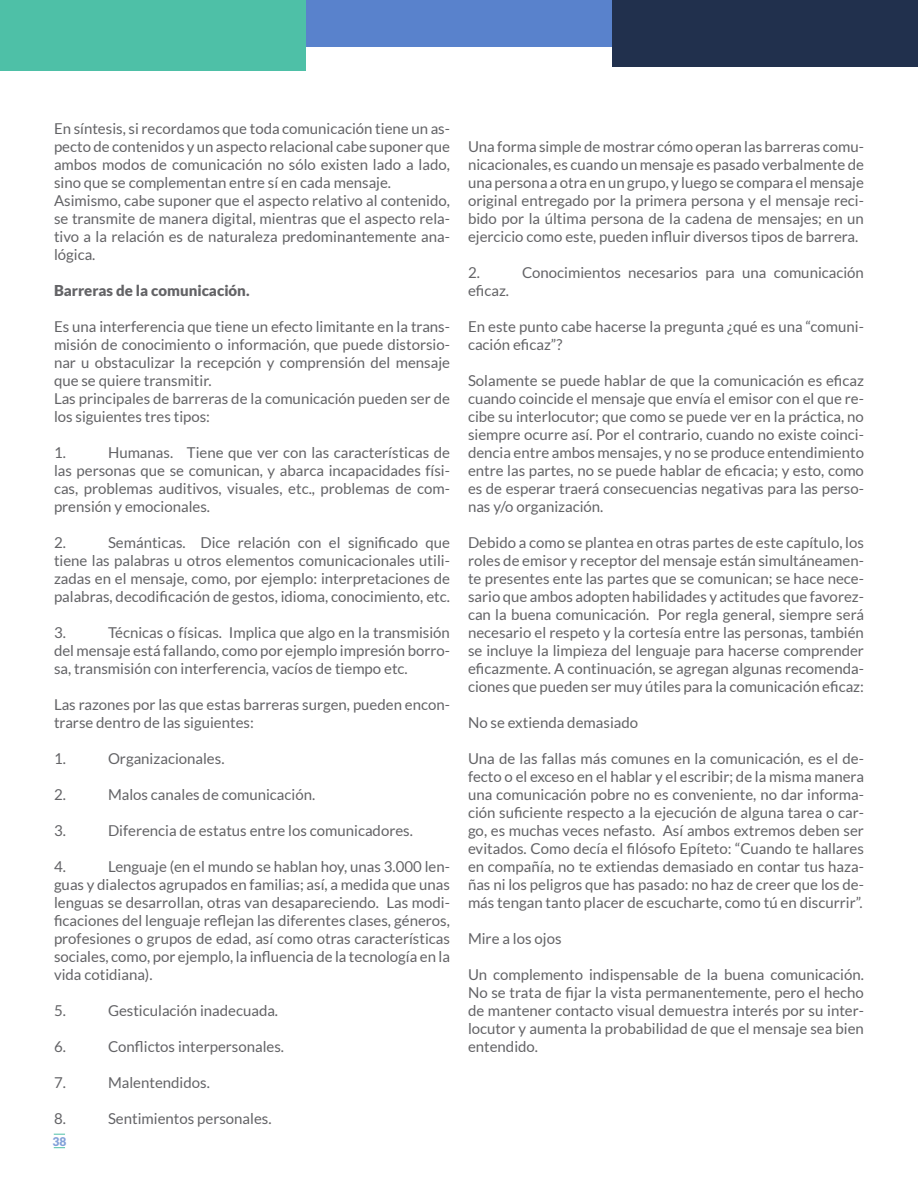
<style>
.page{position:relative;width:918px;height:1188px;background:#fff}
.page>*{position:absolute;margin:0;border:0;box-sizing:border-box;transform-origin:0 0}
.Párrafo_principal{font:15px/18px "Lato";color:#636366;text-align:justify}
.Párrafo_principal-2{font:900 15px "Lato";color:#636366}
.t1{font:900 12px "Lato";color:#83a1d9}
</style>
<div class="page">
<div style="left:612px;top:0;width:306px;height:67px;background:#21304d"></div>
<div style="left:306px;top:0;width:306px;height:47px;background:#5982cc"></div>
<div style="left:0;top:0;width:306px;height:71px;background:#4ec0a7"></div>
<hr style="left:917px;top:0;width:1px;height:52px;background:#4ec0a7">
<p class="Párrafo_principal" style="left:54px;top:120px;width:398px">En síntesis, si recordamos que toda comunicación tiene un as&shy;pecto de contenidos y un aspecto relacional cabe suponer que ambos modos de comunicación no sólo existen lado a lado, sino que se complementan entre sí en cada mensaje.</p>
<p class="Párrafo_principal" style="left:54px;top:192px;width:398px">Asimismo, cabe suponer que el aspecto relativo al contenido, se transmite de manera digital, mientras que el aspecto rela&shy;tivo a la relación es de naturaleza predominantemente ana&shy;lógica.</p>
<p class="Párrafo_principal-2" style="left:54px;top:282px;width:197px">Barreras de la comunicación.</p>
<p class="Párrafo_principal" style="left:54px;top:318px;width:398px">Es una interferencia que tiene un efecto limitante en la trans&shy;misión de conocimiento o información, que puede distorsio&shy;nar u obstaculizar la recepción y comprensión del mensaje que se quiere transmitir.</p>
<p class="Párrafo_principal" style="left:54px;top:390px;width:398px">Las principales de barreras de la comunicación pueden ser de los siguientes tres tipos:</p>
<p class="Párrafo_principal" style="left:54px;top:444px;width:13px">1.</p>
<p class="Párrafo_principal" style="left:54px;top:444px;width:398px;text-indent:54px">Humanas. Tiene que ver con las características de las personas que se comunican, y abarca incapacidades físi&shy;cas, problemas auditivos, visuales, etc., problemas de com&shy;prensión y emocionales.</p>
<p class="Párrafo_principal" style="left:54px;top:534px;width:13px">2.</p>
<p class="Párrafo_principal" style="left:54px;top:534px;width:398px;text-indent:54px">Semánticas. Dice relación con el significado que tiene las palabras u otros elementos comunicacionales utili&shy;zadas en el mensaje, como, por ejemplo: interpretaciones de palabras, decodificación de gestos, idioma, conocimiento, etc.</p>
<p class="Párrafo_principal" style="left:54px;top:624px;width:13px">3.</p>
<p class="Párrafo_principal" style="left:54px;top:624px;width:398px;text-indent:54px">Técnicas o físicas. Implica que algo en la transmisión del mensaje está fallando, como por ejemplo impresión borro&shy;sa, transmisión con interferencia, vacíos de tiempo etc.</p>
<p class="Párrafo_principal" style="left:54px;top:696px;width:398px">Las razones por las que estas barreras surgen, pueden encon&shy;trarse dentro de las siguientes:</p>
<p class="Párrafo_principal" style="left:54px;top:750px;width:13px">1.</p>
<p class="Párrafo_principal" style="left:108px;top:750px;width:118px">Organizacionales.</p>
<p class="Párrafo_principal" style="left:54px;top:786px;width:13px">2.</p>
<p class="Párrafo_principal" style="left:108px;top:786px;width:209px">Malos canales de comunicación.</p>
<p class="Párrafo_principal" style="left:54px;top:822px;width:13px">3.</p>
<p class="Párrafo_principal" style="left:108px;top:822px;width:306px">Diferencia de estatus entre los comunicadores.</p>
<p class="Párrafo_principal" style="left:54px;top:858px;width:13px">4.</p>
<p class="Párrafo_principal" style="left:54px;top:858px;width:398px;text-indent:54px">Lenguaje (en el mundo se hablan hoy, unas 3.000 len&shy;guas y dialectos agrupados en familias; así, a medida que unas lenguas se desarrollan, otras van desapareciendo. Las modi&shy;ficaciones del lenguaje reflejan las diferentes clases, géneros, profesiones o grupos de edad, así como otras características sociales, como, por ejemplo, la influencia de la tecnología en la vida cotidiana).</p>
<p class="Párrafo_principal" style="left:54px;top:1002px;width:13px">5.</p>
<p class="Párrafo_principal" style="left:108px;top:1002px;width:172px">Gesticulación inadecuada.</p>
<p class="Párrafo_principal" style="left:54px;top:1038px;width:13px">6.</p>
<p class="Párrafo_principal" style="left:108px;top:1038px;width:178px">Conflictos interpersonales.</p>
<p class="Párrafo_principal" style="left:54px;top:1074px;width:13px">7.</p>
<p class="Párrafo_principal" style="left:108px;top:1074px;width:103px">Malentendidos.</p>
<p class="Párrafo_principal" style="left:54px;top:1110px;width:13px">8.</p>
<p class="Párrafo_principal" style="left:108px;top:1110px;width:165px">Sentimientos personales.</p>
<p class="t1" style="left:52px;top:1135px;width:15px">38</p>
<p class="Párrafo_principal" style="left:468px;top:138px;width:398px">Una forma simple de mostrar cómo operan las barreras comu&shy;nicacionales, es cuando un mensaje es pasado verbalmente de una persona a otra en un grupo, y luego se compara el mensaje original entregado por la primera persona y el mensaje reci&shy;bido por la última persona de la cadena de mensajes; en un ejercicio como este, pueden influir diversos tipos de barrera.</p>
<p class="Párrafo_principal" style="left:468px;top:264px;width:13px">2.</p>
<p class="Párrafo_principal" style="left:522px;top:264px;width:343px">Conocimientos necesarios para una comunicación</p>
<p class="Párrafo_principal" style="left:468px;top:282px;width:43px">eficaz.</p>
<p class="Párrafo_principal" style="left:468px;top:318px;width:398px">En este punto cabe hacerse la pregunta ¿qué es una “comuni&shy;cación eficaz”?</p>
<p class="Párrafo_principal" style="left:468px;top:372px;width:398px">Solamente se puede hablar de que la comunicación es eficaz cuando coincide el mensaje que envía el emisor con el que re&shy;cibe su interlocutor; que como se puede ver en la práctica, no siempre ocurre así. Por el contrario, cuando no existe coinci&shy;dencia entre ambos mensajes, y no se produce entendimiento entre las partes, no se puede hablar de eficacia; y esto, como es de esperar traerá consecuencias negativas para las perso&shy;nas y/o organización.</p>
<p class="Párrafo_principal" style="left:468px;top:534px;width:398px">Debido a como se plantea en otras partes de este capítulo, los roles de emisor y receptor del mensaje están simultáneamen&shy;te presentes ente las partes que se comunican; se hace nece&shy;sario que ambos adopten habilidades y actitudes que favorez&shy;can la buena comunicación. Por regla general, siempre será necesario el respeto y la cortesía entre las personas, también se incluye la limpieza del lenguaje para hacerse comprender eficazmente. A continuación, se agregan algunas recomenda&shy;ciones que pueden ser muy útiles para la comunicación eficaz:</p>
<p class="Párrafo_principal" style="left:468px;top:714px;width:172px">No se extienda demasiado</p>
<p class="Párrafo_principal" style="left:468px;top:750px;width:398px">Una de las fallas más comunes en la comunicación, es el de&shy;fecto o el exceso en el hablar y el escribir; de la misma manera una comunicación pobre no es conveniente, no dar informa&shy;ción suficiente respecto a la ejecución de alguna tarea o car&shy;go, es muchas veces nefasto. Así ambos extremos deben ser evitados. Como decía el filósofo Epíteto: “Cuando te hallares en compañía, no te extiendas demasiado en contar tus haza&shy;ñas ni los peligros que has pasado: no haz de creer que los de&shy;más tengan tanto placer de escucharte, como tú en discurrir”.</p>
<p class="Párrafo_principal" style="left:468px;top:930px;width:95px">Mire a los ojos</p>
<p class="Párrafo_principal" style="left:468px;top:966px;width:398px">Un complemento indispensable de la buena comunicación.<br>No se trata de fijar la vista permanentemente, pero el hecho de mantener contacto visual demuestra interés por su inter&shy;locutor y aumenta la probabilidad de que el mensaje sea bien entendido.</p>
</div>
